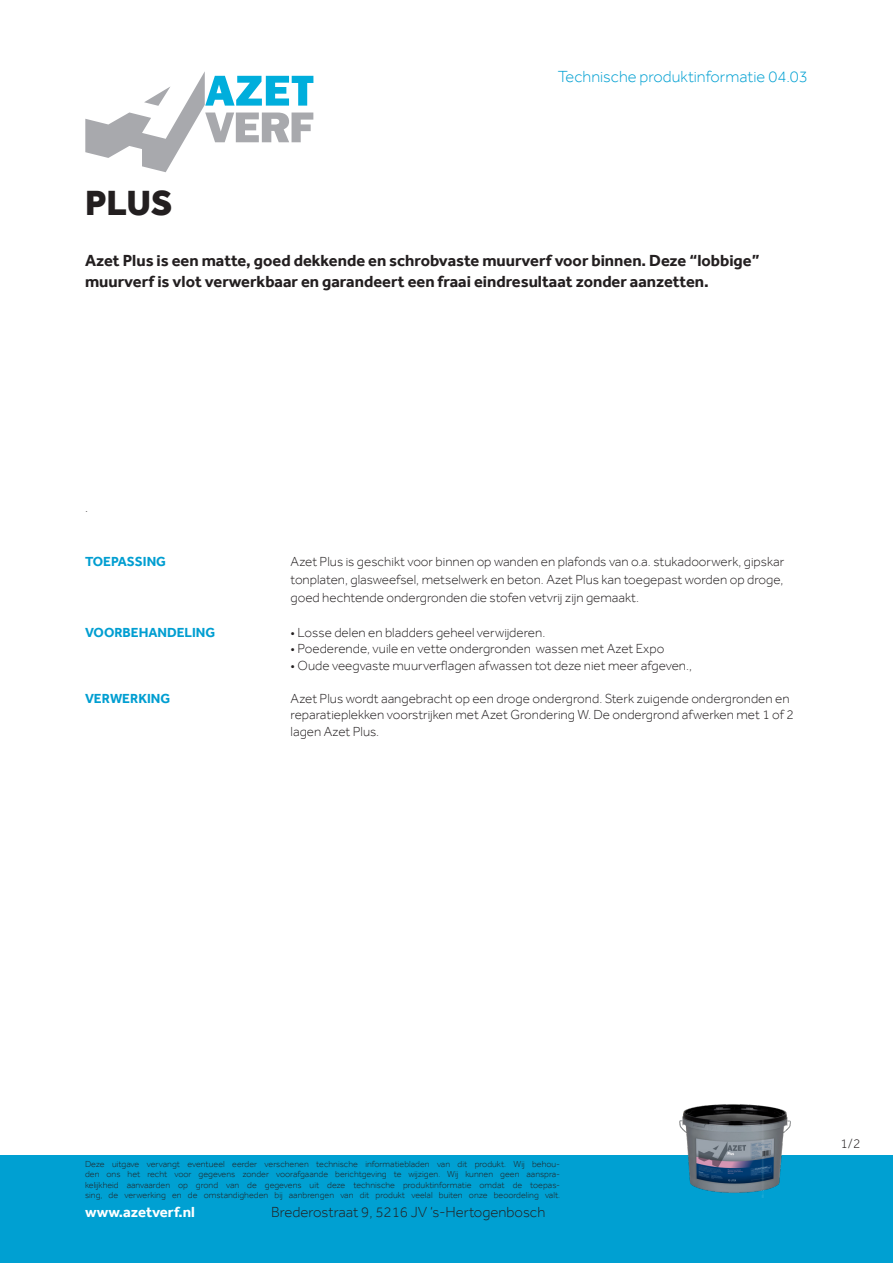
<style>
.page{position:relative;width:893px;height:1263px;background:#fff}
.page>*{position:absolute;margin:0;border:0;box-sizing:border-box;transform-origin:0 0}
.kop_product{font:800 36px "Effra";color:#231f20}
.intro_product{font:700 16.5px/21px "Effra";color:#231f20}
.nummer_rechts_boven{font:300 16.5px "Effra";color:#00a0d2}
.body{font:300 15px "Effra";color:#231f20}
.body-2{font:700 15px "Effra";color:#fff}
.body-3{font:300 13.5px "Effra";color:#231f20}
.body-4{font:700 13.5px "Effra";color:#019ed1}
.body-5{font:300 9px/10.5px "Effra";color:#231f20;text-align:justify}
</style>
<div class="page">
<div style="left:0;top:1155px;width:893px;height:108px;background:#00a0d2"></div>
<svg style="left:85px;top:71px;width:229px;height:101px"></svg>
<img style="left:679px;top:1104px;width:112px;height:94px">
<p class="nummer_rechts_boven" style="left:558px;top:66px;width:252px">Technische produktinformatie 04.03</p>
<p class="kop_product" style="left:85px;top:182px;width:89px">PLUS</p>
<p class="intro_product" style="left:85px;top:250px;width:676px">Azet Plus is een matte, goed dekkende en schrobvaste muurverf voor binnen. Deze “lobbige” muurverf is vlot verwerkbaar en garandeert een fraai eindresultaat zonder aanzetten.</p>
<p class="body-3" style="left:85px;top:499px;width:4px">.</p>
<p class="body-4" style="left:85px;top:553px;width:82px">TOEPASSING</p>
<p class="body-3" style="left:291px;top:553px;width:495px">Azet Plus is geschikt voor binnen op wanden en plafonds van o.a. stukadoorwerk, gipskar</p>
<p class="body-3" style="left:291px;top:571px;width:494px">tonplaten, glasweefsel, metselwerk en beton. Azet Plus kan toegepast worden op droge,</p>
<p class="body-3" style="left:291px;top:589px;width:350px">goed hechtende ondergronden die stofen vetvrij zijn gemaakt.</p>
<p class="body-4" style="left:85px;top:624px;width:132px">VOORBEHANDELING</p>
<p class="body-3" style="left:291px;top:624px;width:256px">• Losse delen en bladders geheel verwijderen.</p>
<p class="body-3" style="left:291px;top:640px;width:375px">• Poederende, vuile en vette ondergronden wassen met Azet Expo</p>
<p class="body-3" style="left:291px;top:657px;width:403px">• Oude veegvaste muurverflagen afwassen tot deze niet meer afgeven.,</p>
<p class="body-4" style="left:85px;top:690px;width:87px">VERWERKING</p>
<p class="body-3" style="left:291px;top:690px;width:500px">Azet Plus wordt aangebracht op een droge ondergrond. Sterk zuigende ondergronden en</p>
<p class="body-3" style="left:291px;top:706px;width:505px">reparatieplekken voorstrijken met Azet Grondering W. De ondergrond afwerken met 1 of 2</p>
<p class="body-3" style="left:291px;top:723px;width:90px">lagen Azet Plus.</p>
<p class="body-5" style="left:85px;top:1158px;width:477px">Deze uitgave vervangt eventueel eerder verschenen technische informatiebladen van dit produkt. Wij behou&shy;den ons het recht voor gegevens zonder voorafgaande berichtgeving te wijzigen. Wij kunnen geen aanspra&shy;kelijkheid aanvaarden op grond van de gegevens uit deze technische produktinformatie omdat de toepas&shy;sing, de verwerking en de omstandigheden bij aanbrengen van dit produkt veelal buiten onze beoordeling valt.</p>
<p class="body-2" style="left:85px;top:1203px;width:111px">www.azetverf.nl</p>
<p class="body" style="left:271px;top:1203px;width:276px">Brederostraat 9, 5216 JV ‘s-Hertogenbosch</p>
<p class="body-3" style="left:841px;top:1136px;width:21px">1/2</p>
</div>
